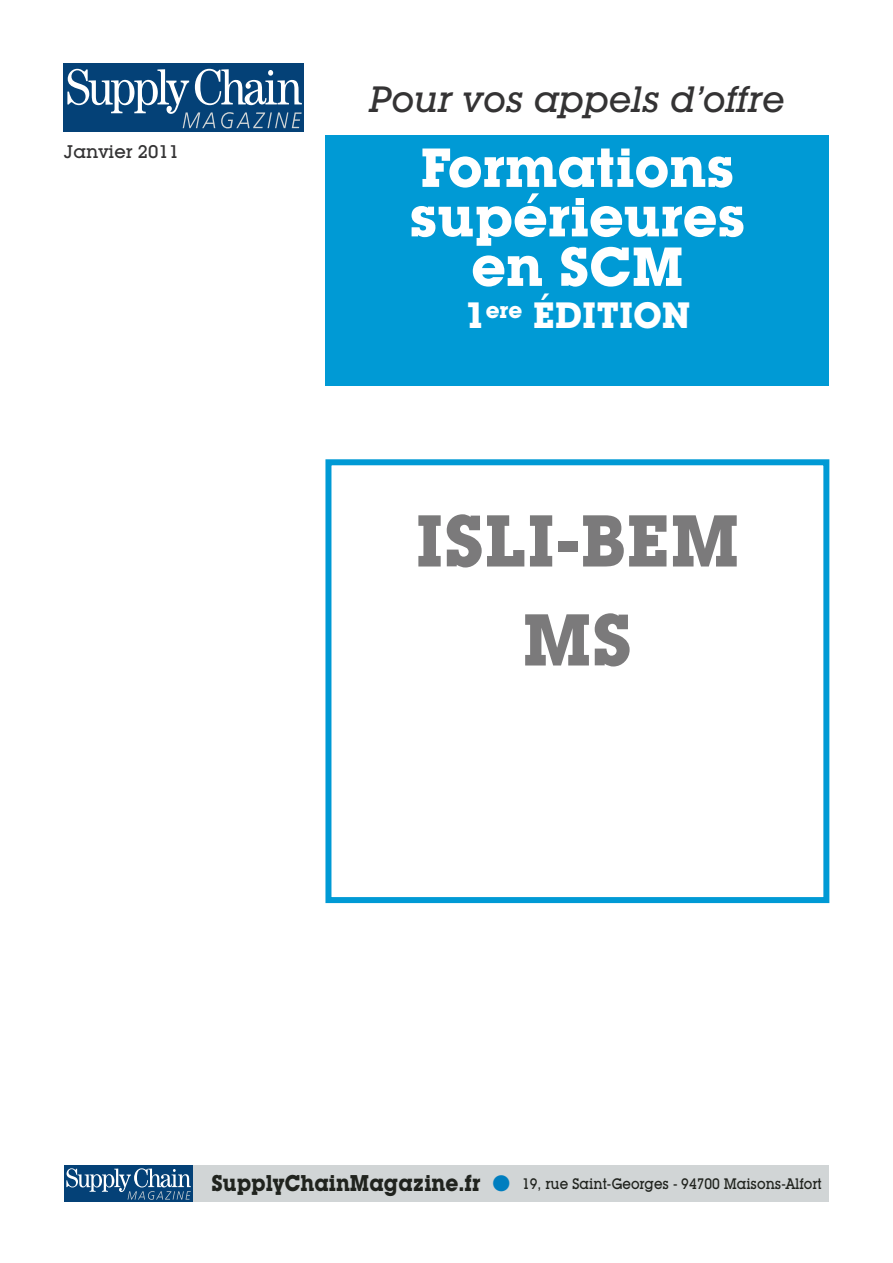
<style>
.page{position:relative;width:893px;height:1263px;background:#fff}
.page>*{position:absolute;margin:0;border:0;box-sizing:border-box;transform-origin:0 0}
.t1{font:700 72px/99px "Lubalin Graph IT Cby BT";color:#7b7a7b;text-align:center}
.t2{font:700 54px/49.5px "Lubalin Graph IT Cby BT";color:#fff;text-align:center}
.t3{font:italic 500 36px "Lubalin Graph IT Cby BT";color:#343334}
.t4{font:700 36px "Lubalin Graph IT Cby BT";color:#fff}
.t5{font:500 18px "Lubalin Graph IT Cby BT";color:#343334}
.t6{font:500 15px "Lubalin Graph IT Cby BT";color:#20231e;scale:.9 1}
.s1{font-weight:700;font-size:22.35px}
.s2{color:#007ebf}
</style>
<div class="page">
<div style="left:325px;top:135px;width:504px;height:250px;background:#009ad5"></div>
<div style="left:64px;top:64px;width:240px;height:68px;background:#044177"></div>
<svg style="left:67px;top:69px;width:235px;height:59px"></svg>
<div style="left:64px;top:1166px;width:765px;height:36px;background:#d1d5d6"></div>
<div style="left:64px;top:1166px;width:128px;height:36px;background:#044177"></div>
<svg style="left:66px;top:1168px;width:125px;height:32px"></svg>
<div style="left:325px;top:459px;width:504px;height:444px;border:6px solid #009ad5"></div>
<p class="t5" style="left:64px;top:145px;width:117px">Janvier 2011</p>
<h3 class="t3" style="left:369px;top:86px;width:417px">Pour vos appels d’offre</h3>
<h2 class="t2" style="left:409px;top:149px;width:337px">Formations supérieures en SCM</h2>
<h3 class="t4" style="left:464px;top:302px;width:228px">1<sup>ere</sup> ÉDITION</h3>
<h1 class="t1" style="left:415px;top:500px;width:325px">ISLI-BEM<br>MS</h1>
<p class="t6" style="left:211px;top:1178px;width:679px"><span class="s1">SupplyChainMagazine.fr</span> <span class="s2">●</span> 19, rue Saint-Georges - 94700 Maisons-Alfort</p>
</div>
